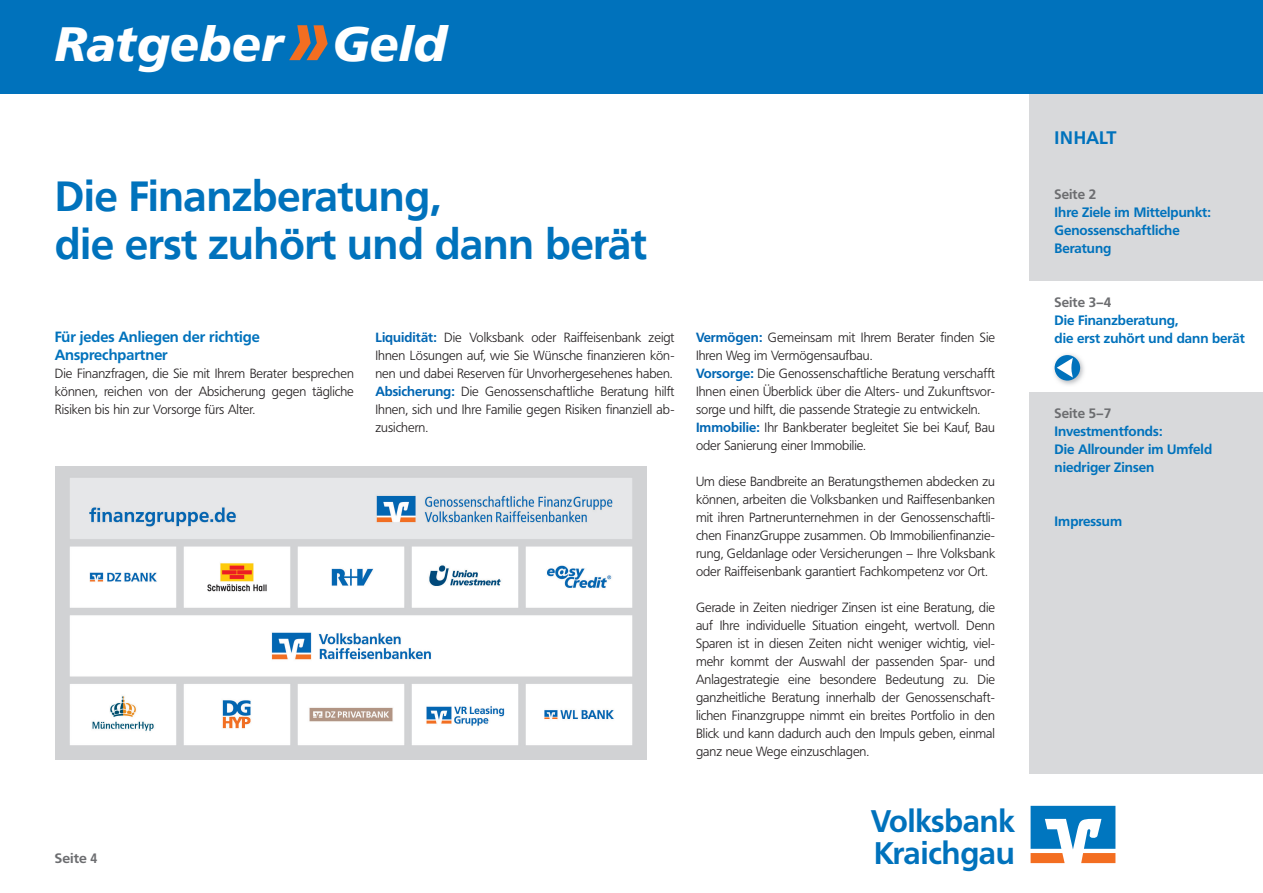
<style>
.page{position:relative;width:1263px;height:893px;background:#fff}
.page>*{position:absolute;margin:0;border:0;box-sizing:border-box;transform-origin:0 0}
.t1{font:italic 700 48px "Frutiger VR";color:#fff}
.t2{font:700 42px/48px "Frutiger VR";color:#0072bc}
.t3{font:700 30.9px/31.5px "Frutiger BQ";color:#0072bc}
.t4{font:700 18px "Frutiger BQ";color:#0072bc}
.t5{font:700 14.7px/18px "Frutiger BQ";color:#0072bc}
.t6{font:700 13.5px/18px "Frutiger BQ";color:#0072bc}
.t7{font:700 13.5px "Frutiger BQ";color:#6c6d70}
.t8{font:700 13.5px "Frutiger BQ";color:#6c6d70;scale:1.05 1}
.t9{font:300 13.2px/18px "Frutiger BQ";color:#231f20;text-align:justify}
.s1{font-size:84.75px;color:#f36e21}
.s2{font-weight:700;color:#0166b3}
</style>
<div class="page">
<svg style="left:1030px;top:806px;width:85px;height:57px"></svg>
<div style="left:1029px;top:0;width:234px;height:774px;background:#d8d9db"></div>
<div style="left:1029px;top:281px;width:234px;height:111px;background:#fff"></div>
<div style="left:0;top:0;width:1263px;height:94px;background:#0072bc"></div>
<img style="left:1054px;top:354px;width:30px;height:31px">
<svg style="left:1054px;top:355px;width:26px;height:26px"></svg>
<svg style="left:1057px;top:358px;width:16px;height:20px"></svg>
<img style="left:55px;top:467px;width:592px;height:293px">
<h1 class="t1" style="left:55px;top:15px;width:393px">Ratgeber <span class="s1">»</span>Geld</h1>
<h2 class="t2" style="left:55px;top:172px;width:593px">Die Finanzberatung,<br>die erst zuhört und dann berät</h2>
<p class="t5" style="left:55px;top:328px;width:206px">Für jedes Anliegen der richtige<br>Ansprechpartner</p>
<p class="t9" style="left:55px;top:365px;width:301px">Die Finanzfragen, die Sie mit Ihrem Berater besprechen können, reichen von der Absicherung gegen tägliche Risiken bis hin zur Vorsorge fürs Alter.</p>
<p class="t8" style="left:55px;top:850px;width:42px">Seite 4</p>
<p class="t9" style="left:375px;top:329px;width:301px;text-align:left"><span class="s2">Liquidität:</span> Die Volksbank oder Raiffeisenbank zeigt Ihnen Lösungen auf, wie Sie Wünsche finanzieren kön&shy;nen und dabei Reserven für Unvorhergesehenes haben.<br><span class="s2">Absicherung:</span> Die Genossenschaftliche Beratung hilft Ihnen, sich und Ihre Familie gegen Risiken finanziell ab&shy;zusichern.</p>
<p class="t9" style="left:696px;top:329px;width:301px;text-align:left"><span class="s2">Vermögen:</span> Gemeinsam mit Ihrem Berater finden Sie Ihren Weg im Vermögensaufbau.<br><span class="s2">Vorsorge:</span> Die Genossenschaftliche Beratung verschafft Ihnen einen Überblick über die Alters- und Zukunftsvor&shy;sorge und hilft, die passende Strategie zu entwickeln.<br><span class="s2">Immobilie:</span> Ihr Bankberater begleitet Sie bei Kauf, Bau oder Sanierung einer Immobilie.</p>
<p class="t9" style="left:696px;top:473px;width:301px">Um diese Bandbreite an Beratungsthemen abdecken zu können, arbeiten die Volksbanken und Raiffesenbanken mit ihren Partnerunternehmen in der Genossenschaftli&shy;chen FinanzGruppe zusammen. Ob Immobilienfinanzie&shy;rung, Geldanlage oder Versicherungen – Ihre Volksbank oder Raiffeisenbank garantiert Fachkompetenz vor Ort.</p>
<p class="t9" style="left:696px;top:599px;width:301px">Gerade in Zeiten niedriger Zinsen ist eine Beratung, die auf Ihre individuelle Situation eingeht, wertvoll. Denn Sparen ist in diesen Zeiten nicht weniger wichtig, viel&shy;mehr kommt der Auswahl der passenden Spar- und Anlagestrategie eine besondere Bedeutung zu. Die ganzheitliche Beratung innerhalb der Genossenschaft&shy;lichen Finanzgruppe nimmt ein breites Portfolio in den Blick und kann dadurch auch den Impuls geben, einmal ganz neue Wege einzuschlagen.</p>
<h3 class="t3" style="left:871px;top:806px;width:145px">Volksbank<br>Kraichgau</h3>
<h3 class="t4" style="left:1054px;top:127px;width:63px">INHALT</h3>
<p class="t7" style="left:1054px;top:186px;width:43px">Seite 2</p>
<p class="t6" style="left:1054px;top:204px;width:158px">Ihre Ziele im Mittelpunkt:<br>Genossenschaftliche<br>Beratung</p>
<p class="t7" style="left:1054px;top:294px;width:58px">Seite 3–4</p>
<p class="t6" style="left:1054px;top:312px;width:192px">Die Finanzberatung,<br>die erst zuhört und dann berät</p>
<p class="t7" style="left:1054px;top:405px;width:58px">Seite 5–7</p>
<p class="t6" style="left:1054px;top:423px;width:159px">Investmentfonds:<br>Die Allrounder im Umfeld niedriger Zinsen</p>
<p class="t6" style="left:1054px;top:513px;width:69px">Impressum</p>
</div>
